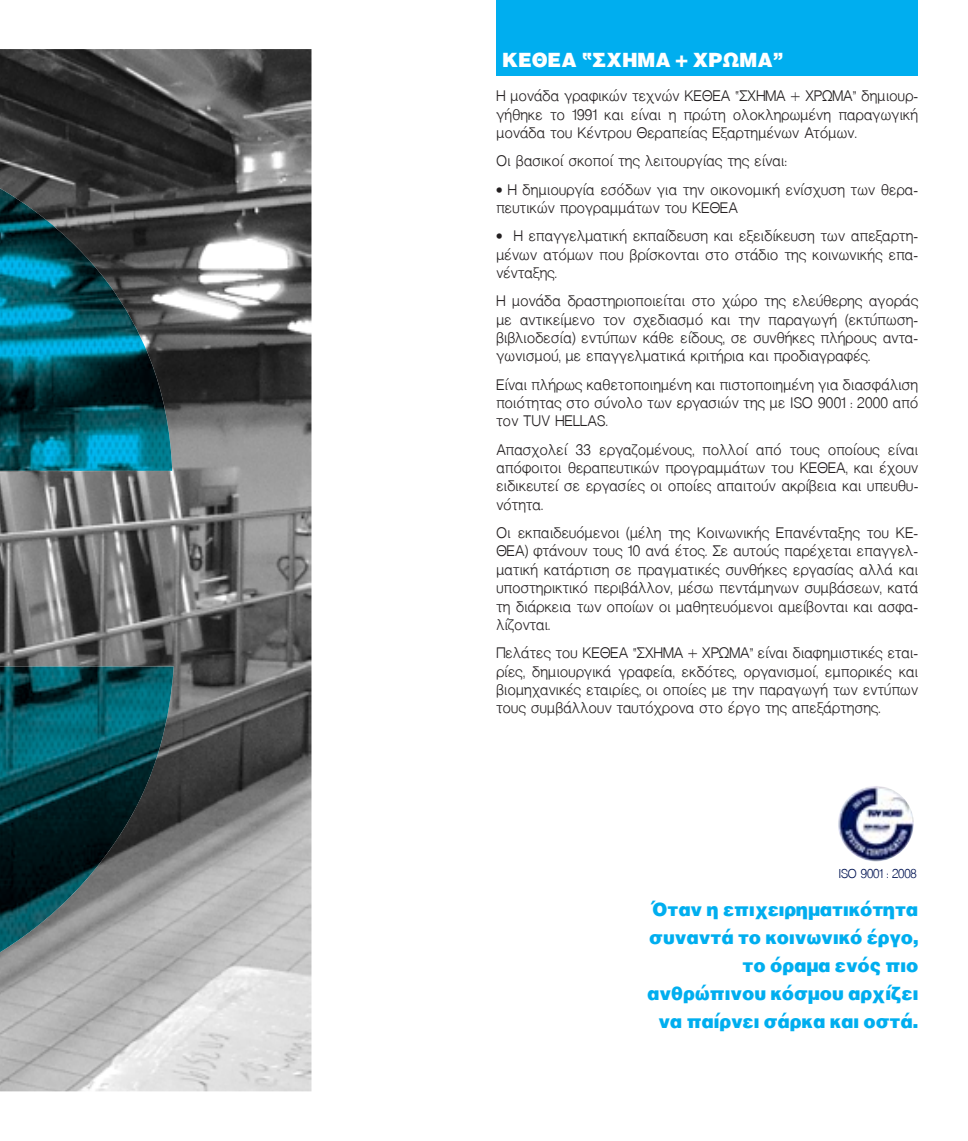
<style>
.page{position:relative;width:968px;height:1141px;background:#fff}
.page>*{position:absolute;margin:0;border:0;box-sizing:border-box;transform-origin:0 0}
.t1{font:24.5px "Mg Helvetica Extra UC Pol";color:#fff}
.t2{font:22.93px/27.8px "Mg Helvetica Extra UC Pol";color:#00aeef;text-align:right}
.t3{font:16.62px/18.4px "Mg Helvetica Light UC Pol";color:#231f20;text-align:justify}
.t4{font:14px "Mg Helvetica Light UC Pol";letter-spacing:-.025em;color:#001453}
.s1{font-size:12.25px}
</style>
<div class="page">
<img style="left:0;top:49px;width:311px;height:1042px">
<img style="left:0;top:194px;width:174px;height:472px">
<img style="left:0;top:188px;width:172px;height:283px">
<img style="left:0;top:666px;width:174px;height:286px">
<img style="left:837px;top:786px;width:76px;height:75px;border-radius:38px">
<div style="left:496px;top:0;width:422px;height:76px;background:#00aeef"></div>
<h1 class="t1" style="left:502px;top:47px;width:282px">ΚΕΘΕΑ “ΣΧΗΜΑ + ΧΡΩΜΑ”</h1>
<p class="t3" style="left:496px;top:86px;width:423px">Η μονάδα γραφικών τεχνών ΚΕΘΕΑ “ΣΧΗΜΑ + ΧΡΩΜΑ” δημιουρ&shy;γήθηκε το 1991 και είναι η πρώτη ολοκληρωμένη παραγωγική μονάδα του Κέντρου Θεραπείας Εξαρτημένων Ατόμων.</p>
<p class="t3" style="left:496px;top:151px;width:292px">Οι βασικοί σκοποί της λειτουργίας της είναι:</p>
<p class="t3" style="left:496px;top:180px;width:423px"><span class="s1">•</span> Η δημιουργία εσόδων για την οικονομική ενίσχυση των θερα&shy;πευτικών προγραμμάτων του ΚΕΘΕΑ</p>
<p class="t3" style="left:496px;top:226px;width:423px"><span class="s1">•</span> Η επαγγελματική εκπαίδευση και εξειδίκευση των απεξαρτη&shy;μένων ατόμων που βρίσκονται στο στάδιο της κοινωνικής επα&shy;νένταξης.</p>
<p class="t3" style="left:496px;top:291px;width:423px">Η μονάδα δραστηριοποιείται στο χώρο της ελεύθερης αγοράς με αντικείμενο τον σχεδιασμό και την παραγωγή (εκτύπωση&shy;βιβλιοδεσία) εντύπων κάθε είδους, σε συνθήκες πλήρους αντα&shy;γωνισμού, με επαγγελματικά κριτήρια και προδιαγραφές.</p>
<p class="t3" style="left:496px;top:375px;width:423px">Είναι πλήρως καθετοποιημένη και πιστοποιημένη για διασφάλιση ποιότητας στο σύνολο των εργασιών της με ISO 9001 : 2000 από τoν TUV HELLAS.</p>
<p class="t3" style="left:496px;top:440px;width:423px">Απασχολεί 33 εργαζομένους, πολλοί από τους οποίους είναι απόφοιτοι θεραπευτικών προγραμμάτων του ΚΕΘΕΑ, και έχουν ειδικευτεί σε εργασίες οι οποίες απαιτούν ακρίβεια και υπευθυ&shy;νότητα.</p>
<p class="t3" style="left:496px;top:523px;width:423px">Οι εκπαιδευόμενοι (μέλη της Κοινωνικής Επανένταξης του ΚΕ-ΘΕΑ) φτάνουν τους 10 ανά έτος. Σε αυτούς παρέχεται επαγγελ&shy;ματική κατάρτιση σε πραγματικές συνθήκες εργασίας αλλά και υποστηρικτικό περιβάλλον, μέσω πεντάμηνων συμβάσεων, κατά τη διάρκεια των οποίων οι μαθητευόμενοι αμείβονται και ασφα&shy;λίζονται.</p>
<p class="t3" style="left:496px;top:643px;width:423px">Πελάτες του ΚΕΘΕΑ “ΣΧΗΜΑ + ΧΡΩΜΑ” είναι διαφημιστικές εται&shy;ρίες, δημιουργικά γραφεία, εκδότες, οργανισμοί, εμπορικές και βιομηχανικές εταιρίες, οι οποίες με την παραγωγή των εντύπων τους συμβάλλουν ταυτόχρονα στο έργο της απεξάρτησης.</p>
<p class="t4" style="left:838px;top:866px;width:80px">ISO 9001 : 2008</p>
<h2 class="t2" style="left:647px;top:894px;width:273px">Όταν η επιχειρηματικότητα συναντά το κοινωνικό έργο, το όραμα ενός πιο ανθρώπινου κόσμου αρχίζει να παίρνει σάρκα και οστά.</h2>
</div>
